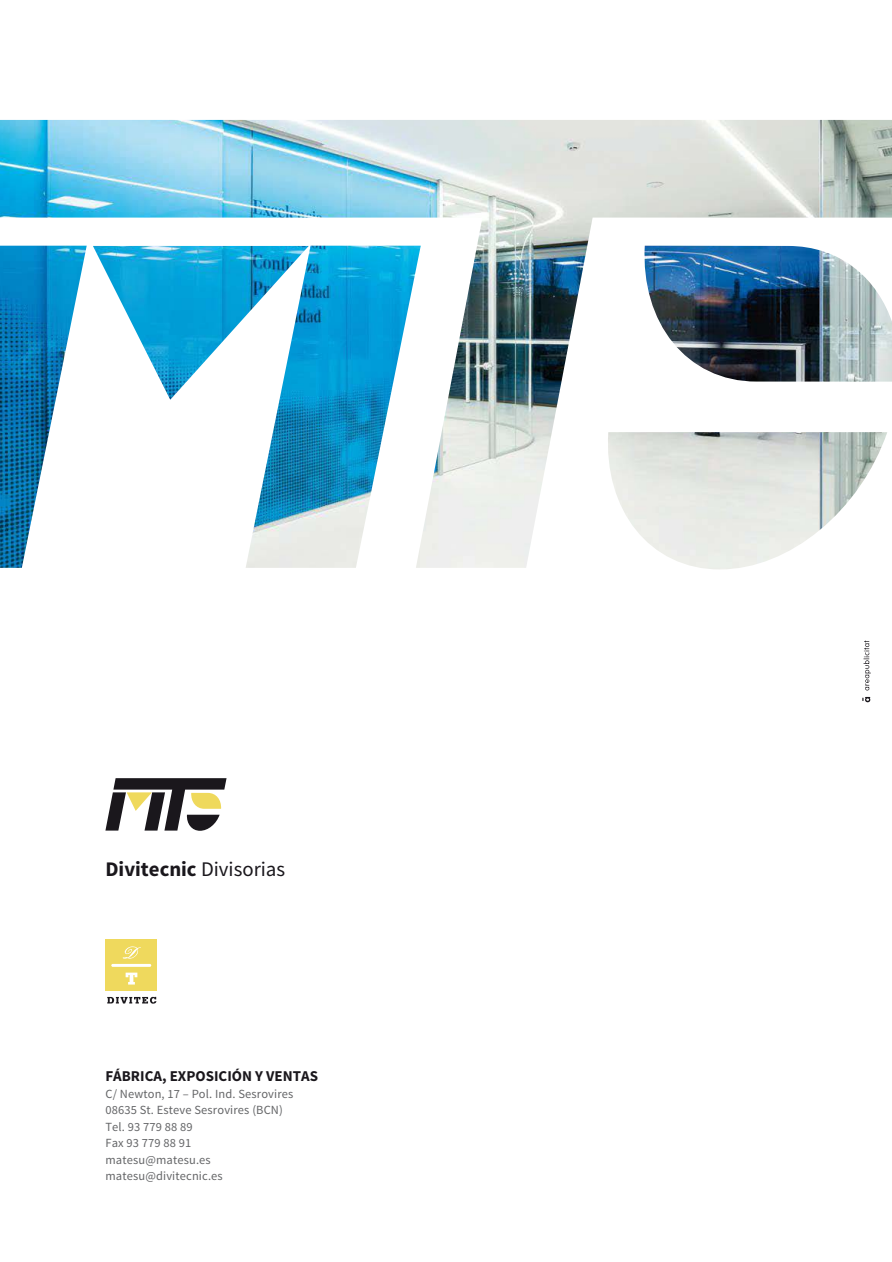
<style>
.page{position:relative;width:892px;height:1262px;background:#fff}
.page>*{position:absolute;margin:0;border:0;box-sizing:border-box;transform-origin:0 0}
.t1{font:700 20.7px "Source Sans Pro";color:#1a171c}
.t2{font:700 15px "Source Sans Pro";color:#1a171c}
.t3{font:12.45px/16.5px "Source Sans Pro";letter-spacing:.01em;color:#646567}
.s1{font-weight:400}
</style>
<div class="page">
<img style="left:0;top:120px;width:892px;height:449px">
<img style="left:93px;top:246px;width:799px;height:154px">
<svg style="left:105px;top:778px;width:122px;height:52px"></svg>
<div style="left:105px;top:939px;width:52px;height:52px;background:#efd95d"></div>
<hr style="left:111px;top:963px;width:40px;height:3px;background:#fff">
<svg style="left:126px;top:972px;width:11px;height:12px"></svg>
<svg style="left:123px;top:946px;width:18px;height:13px"></svg>
<svg style="left:107px;top:996px;width:49px;height:7px"></svg>
<svg style="left:862px;top:697px;width:8px;height:5px"></svg>
<svg style="left:863px;top:640px;width:8px;height:50px"></svg>
<h1 class="t1" style="left:105px;top:856px;width:181px">Divitecnic <span class="s1">Divisorias</span></h1>
<p class="t2" style="left:105px;top:1066px;width:214px">FÁBRICA, EXPOSICIÓN Y VENTAS</p>
<p class="t3" style="left:105px;top:1085px;width:190px">C/ Newton, 17 – Pol. Ind. Sesrovires<br>08635 St. Esteve Sesrovires (BCN)<br>Tel. 93 779 88 89<br>Fax 93 779 88 91 matesu@matesu.es matesu@divitecnic.es</p>
</div>
